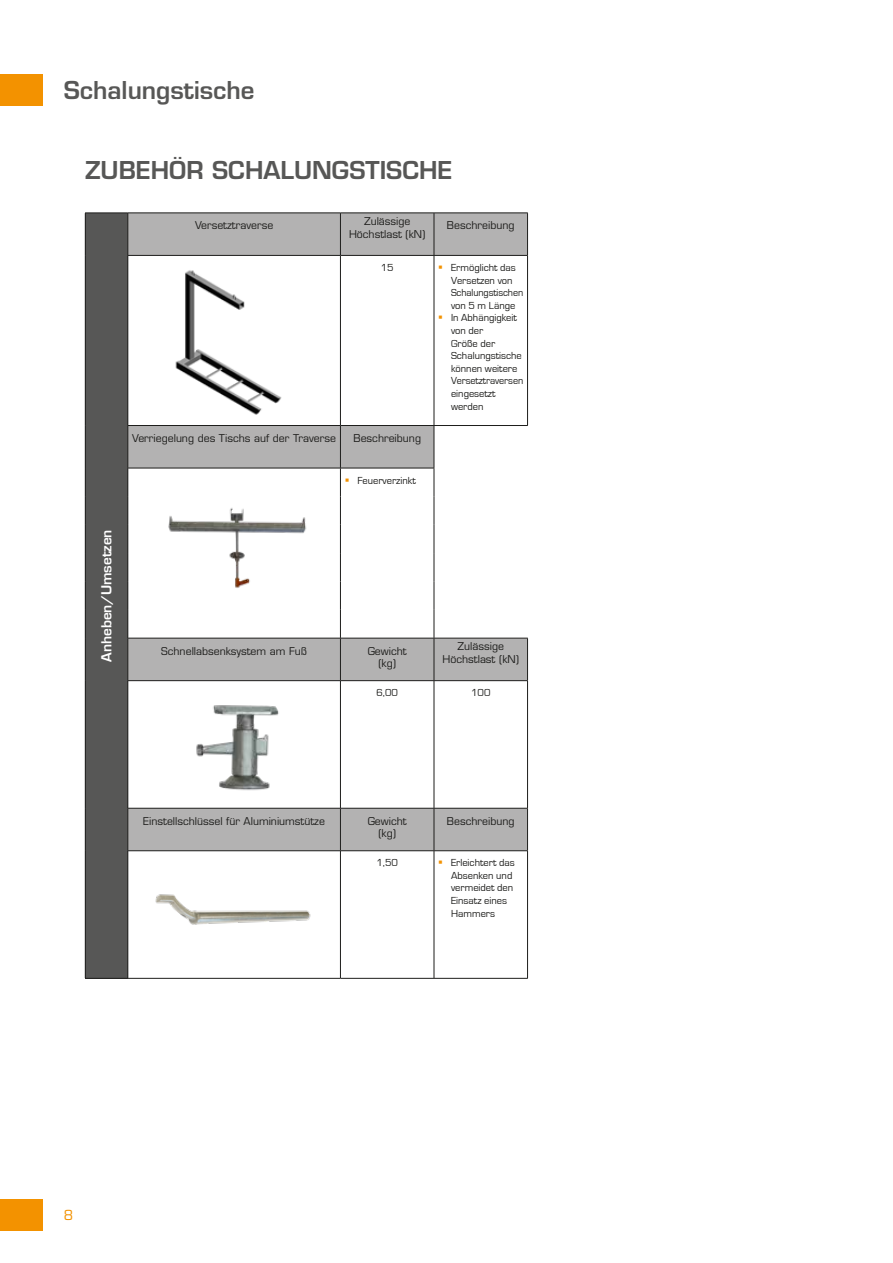
<style>
.page{position:relative;width:893px;height:1263px;background:#fff}
.page>*{position:absolute;margin:0;border:0;box-sizing:border-box;transform-origin:0 0}
.t1{font:600 24px "Eurostile LT Std";color:#575756}
.t2{font:600 13.5px "Eurostile LT Std";color:#fff}
.t3{font:13.5px "Eurostile LT Std";color:#f39200}
.t4{font:10.5px/12.6px "Eurostile";color:#1d1d1b}
.t5{font:10.5px/12.6px "Eurostile LT Std";color:#1d1d1b;text-align:center}
</style>
<div class="page">
<div style="left:0;top:1199px;width:43px;height:32px;background:#f39200"></div>
<div style="left:0;top:74px;width:43px;height:32px;background:#f39200"></div>
<div style="left:85px;top:213px;width:43px;height:765px;background:#575756"></div>
<svg style="left:129px;top:214px;width:305px;height:636px"></svg>
<div style="left:435px;top:214px;width:94px;height:41px;background:#b3b2b2"></div>
<svg style="left:435px;top:256px;width:94px;height:722px"></svg>
<hr style="left:85px;top:978px;width:43px;height:1px;background:#1d1d1b">
<hr style="left:85px;top:213px;width:43px;height:1px;background:#1d1d1b">
<hr style="left:85px;top:213px;width:1px;height:42px;background:#1d1d1b">
<hr style="left:128px;top:213px;width:212px;height:1px;background:#1d1d1b">
<hr style="left:128px;top:213px;width:1px;height:42px;background:#1d1d1b">
<hr style="left:340px;top:213px;width:1px;height:42px;background:#1d1d1b">
<hr style="left:85px;top:255px;width:1px;height:170px;background:#1d1d1b">
<hr style="left:128px;top:255px;width:212px;height:1px;background:#1d1d1b">
<hr style="left:128px;top:256px;width:1px;height:169px;background:#1d1d1b">
<hr style="left:340px;top:255px;width:94px;height:1px;background:#1d1d1b">
<hr style="left:340px;top:256px;width:1px;height:169px;background:#1d1d1b">
<hr style="left:85px;top:425px;width:1px;height:43px;background:#1d1d1b">
<hr style="left:128px;top:425px;width:212px;height:1px;background:#1d1d1b">
<hr style="left:128px;top:426px;width:1px;height:42px;background:#1d1d1b">
<hr style="left:128px;top:468px;width:212px;height:1px;background:#1d1d1b">
<svg style="left:85px;top:468px;width:1px;height:170px"></svg>
<svg style="left:128px;top:468px;width:1px;height:170px"></svg>
<hr style="left:85px;top:638px;width:1px;height:43px;background:#1d1d1b">
<hr style="left:128px;top:638px;width:212px;height:1px;background:#1d1d1b">
<hr style="left:128px;top:638px;width:1px;height:42px;background:#1d1d1b">
<hr style="left:340px;top:638px;width:94px;height:1px;background:#1d1d1b">
<hr style="left:85px;top:681px;width:1px;height:127px;background:#1d1d1b">
<hr style="left:128px;top:680px;width:212px;height:1px;background:#1d1d1b">
<hr style="left:128px;top:681px;width:1px;height:127px;background:#1d1d1b">
<hr style="left:85px;top:808px;width:1px;height:43px;background:#1d1d1b">
<hr style="left:128px;top:808px;width:212px;height:1px;background:#1d1d1b">
<hr style="left:340px;top:808px;width:94px;height:1px;background:#1d1d1b">
<hr style="left:85px;top:851px;width:1px;height:127px;background:#1d1d1b">
<hr style="left:128px;top:850px;width:212px;height:1px;background:#1d1d1b">
<hr style="left:128px;top:978px;width:212px;height:1px;background:#1d1d1b">
<hr style="left:340px;top:213px;width:94px;height:1px;background:#1d1d1b">
<hr style="left:340px;top:638px;width:1px;height:42px;background:#1d1d1b">
<hr style="left:434px;top:638px;width:1px;height:42px;background:#1d1d1b">
<hr style="left:340px;top:680px;width:94px;height:1px;background:#1d1d1b">
<hr style="left:340px;top:681px;width:1px;height:127px;background:#1d1d1b">
<hr style="left:434px;top:680px;width:94px;height:1px;background:#1d1d1b">
<hr style="left:434px;top:681px;width:1px;height:127px;background:#1d1d1b">
<hr style="left:340px;top:808px;width:1px;height:42px;background:#1d1d1b">
<hr style="left:434px;top:808px;width:94px;height:1px;background:#1d1d1b">
<hr style="left:434px;top:808px;width:1px;height:42px;background:#1d1d1b">
<hr style="left:340px;top:850px;width:94px;height:1px;background:#1d1d1b">
<hr style="left:340px;top:851px;width:1px;height:127px;background:#1d1d1b">
<hr style="left:434px;top:850px;width:94px;height:1px;background:#1d1d1b">
<hr style="left:434px;top:851px;width:1px;height:127px;background:#1d1d1b">
<hr style="left:340px;top:978px;width:94px;height:1px;background:#1d1d1b">
<hr style="left:434px;top:978px;width:94px;height:1px;background:#1d1d1b">
<hr style="left:340px;top:426px;width:1px;height:42px;background:#1d1d1b">
<hr style="left:340px;top:468px;width:94px;height:1px;background:#1d1d1b">
<hr style="left:434px;top:213px;width:94px;height:1px;background:#1d1d1b">
<hr style="left:434px;top:213px;width:1px;height:42px;background:#1d1d1b">
<hr style="left:340px;top:425px;width:94px;height:1px;background:#1d1d1b">
<hr style="left:128px;top:808px;width:1px;height:42px;background:#1d1d1b">
<hr style="left:128px;top:851px;width:1px;height:127px;background:#1d1d1b">
<hr style="left:434px;top:255px;width:94px;height:1px;background:#1d1d1b">
<hr style="left:434px;top:256px;width:1px;height:169px;background:#1d1d1b">
<hr style="left:527px;top:213px;width:1px;height:42px;background:#1d1d1b">
<hr style="left:527px;top:256px;width:1px;height:169px;background:#1d1d1b">
<hr style="left:527px;top:638px;width:1px;height:42px;background:#1d1d1b">
<hr style="left:527px;top:681px;width:1px;height:127px;background:#1d1d1b">
<hr style="left:434px;top:425px;width:94px;height:1px;background:#1d1d1b">
<hr style="left:434px;top:426px;width:1px;height:42px;background:#1d1d1b">
<svg style="left:434px;top:468px;width:1px;height:170px"></svg>
<hr style="left:434px;top:638px;width:94px;height:1px;background:#1d1d1b">
<hr style="left:527px;top:808px;width:1px;height:42px;background:#1d1d1b">
<hr style="left:527px;top:851px;width:1px;height:127px;background:#1d1d1b">
<img style="left:157px;top:267px;width:154px;height:148px">
<img style="left:136px;top:500px;width:196px;height:106px">
<img style="left:140px;top:691px;width:189px;height:107px">
<img style="left:155px;top:894px;width:156px;height:31px">
<svg style="left:439px;top:265px;width:3px;height:4px"></svg>
<svg style="left:340px;top:468px;width:9px;height:170px"></svg>
<h1 class="t1" style="left:64px;top:76px;width:192px">Schalungstische</h1>
<h1 class="t1" style="left:85px;top:155px;width:369px">ZUBEHÖR SCHALUNGSTISCHE</h1>
<p class="t2" style="left:98px;top:662px;width:134px;rotate:-90deg">Anheben/Umsetzen</p>
<p class="t5" style="left:195px;top:219px;width:80px">Versetztraverse</p>
<p class="t5" style="left:349px;top:215px;width:78px">Zulässige<br>Höchstlast (kN)</p>
<p class="t5" style="left:447px;top:219px;width:69px">Beschreibung</p>
<p class="t4" style="left:381px;top:261px;width:14px">15</p>
<p class="t4" style="left:451px;top:261px;width:74px">Ermöglicht das<br>Versetzen von<br>Schalungstischen von 5 m Länge<br>In Abhängigkeit von der<br>Größe der<br>Schalungstische können weitere<br>Versetztraversen eingesetzt werden</p>
<p class="t5" style="left:132px;top:432px;width:205px">Verriegelung des Tischs auf der Traverse</p>
<p class="t5" style="left:353px;top:432px;width:69px">Beschreibung</p>
<p class="t4" style="left:357px;top:474px;width:60px">Feuerverzinkt</p>
<p class="t5" style="left:161px;top:644px;width:147px">Schnellabsenksystem am Fuß</p>
<p class="t5" style="left:368px;top:644px;width:41px">Gewicht (kg)</p>
<p class="t5" style="left:443px;top:640px;width:78px">Zulässige<br>Höchstlast (kN)</p>
<p class="t4" style="left:376px;top:687px;width:23px">6,00</p>
<p class="t4" style="left:471px;top:687px;width:21px">100</p>
<p class="t5" style="left:143px;top:814px;width:183px">Einstellschlüssel für Aluminiumstütze</p>
<p class="t5" style="left:368px;top:814px;width:41px">Gewicht (kg)</p>
<p class="t5" style="left:447px;top:814px;width:69px">Beschreibung</p>
<p class="t4" style="left:376px;top:857px;width:23px">1,50</p>
<p class="t4" style="left:451px;top:857px;width:65px">Erleichtert das<br>Absenken und vermeidet den<br>Einsatz eines<br>Hammers</p>
<p class="t3" style="left:64px;top:1207px;width:11px">8</p>
</div>
